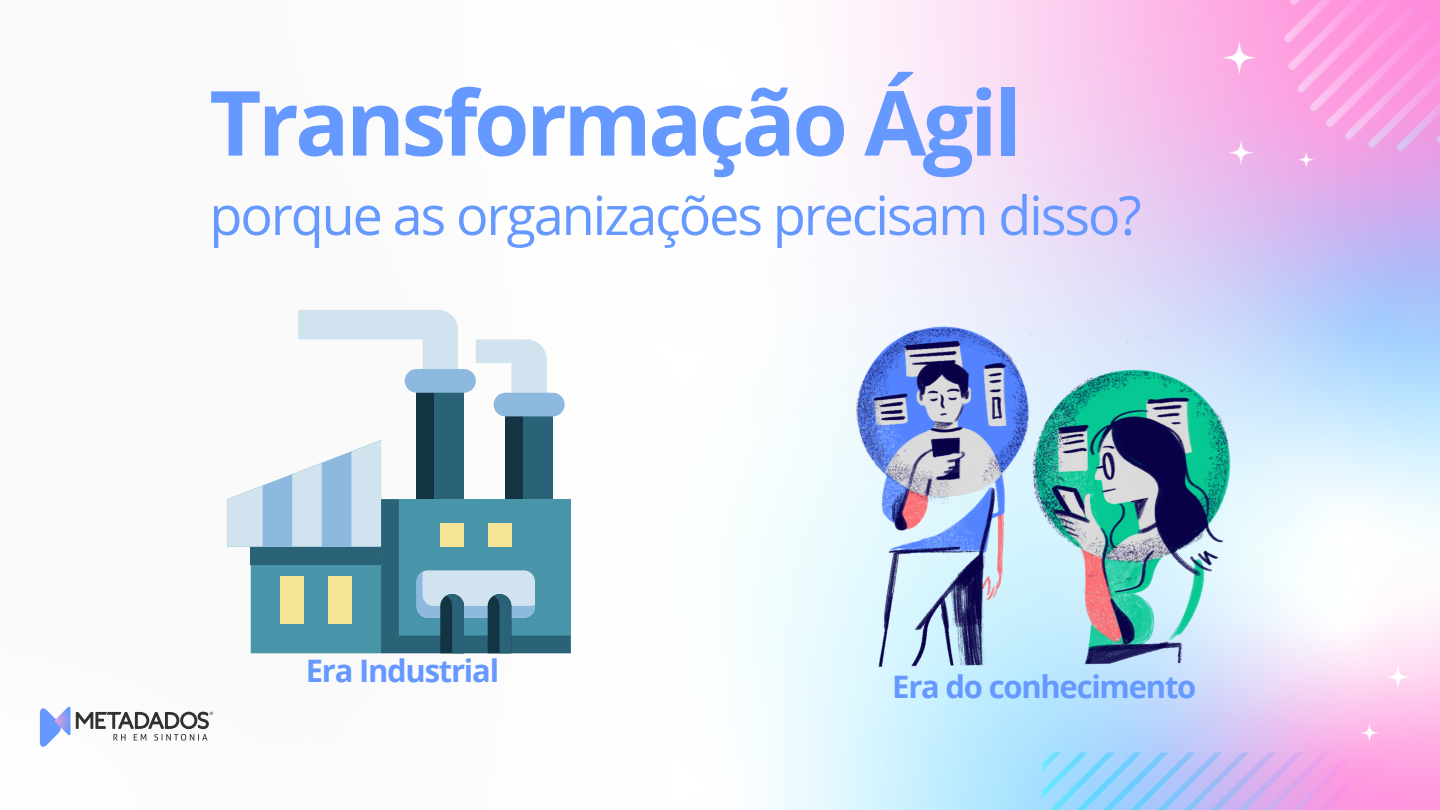
<style>
.page{position:relative;width:1440px;height:810px;background:#fff}
.page>*{position:absolute;margin:0;border:0;box-sizing:border-box;transform-origin:0 0}
.t1{font:700 90px "Open Sans";letter-spacing:-.04em;color:#69f}
.t2{font:54px "Open Sans";letter-spacing:-.04em;color:#69f}
.t3{font:700 31px "Open Sans";letter-spacing:-.04em;color:#69f}
</style>
<div class="page">
<img style="left:39px;top:0;width:1401px;height:810px">
<svg style="left:40px;top:706px;width:30px;height:41px"></svg>
<svg style="left:76px;top:712px;width:137px;height:29px"></svg>
<svg style="left:855px;top:324px;width:379px;height:348px;background:#93b6cd"></svg>
<div style="left:417px;top:387px;width:47px;height:118px;background:#2a6377"></div>
<div style="left:417px;top:387px;width:17px;height:118px;background:#133442"></div>
<div style="left:505px;top:411px;width:48px;height:94px;background:#2a6377"></div>
<div style="left:505px;top:411px;width:18px;height:94px;background:#133442"></div>
<svg style="left:298px;top:310px;width:160px;height:65px"></svg>
<svg style="left:476px;top:339px;width:71px;height:60px"></svg>
<div style="left:405px;top:369px;width:71px;height:24px;background:#8cb9dd;border-radius:12px"></div>
<svg style="left:227px;top:440px;width:344px;height:213px"></svg>
<div style="left:494px;top:393px;width:71px;height:23px;background:#8cb9dd;border-radius:12px"></div>
<p class="t1" style="left:209px;top:60px;width:814px">Transformação Ágil</p>
<p class="t2" style="left:209px;top:177px;width:934px">porque as organizações precisam disso?</p>
<p class="t3" style="left:306px;top:649px;width:195px">Era Industrial</p>
<p class="t3" style="left:892px;top:665px;width:306px">Era do conhecimento</p>
</div>
